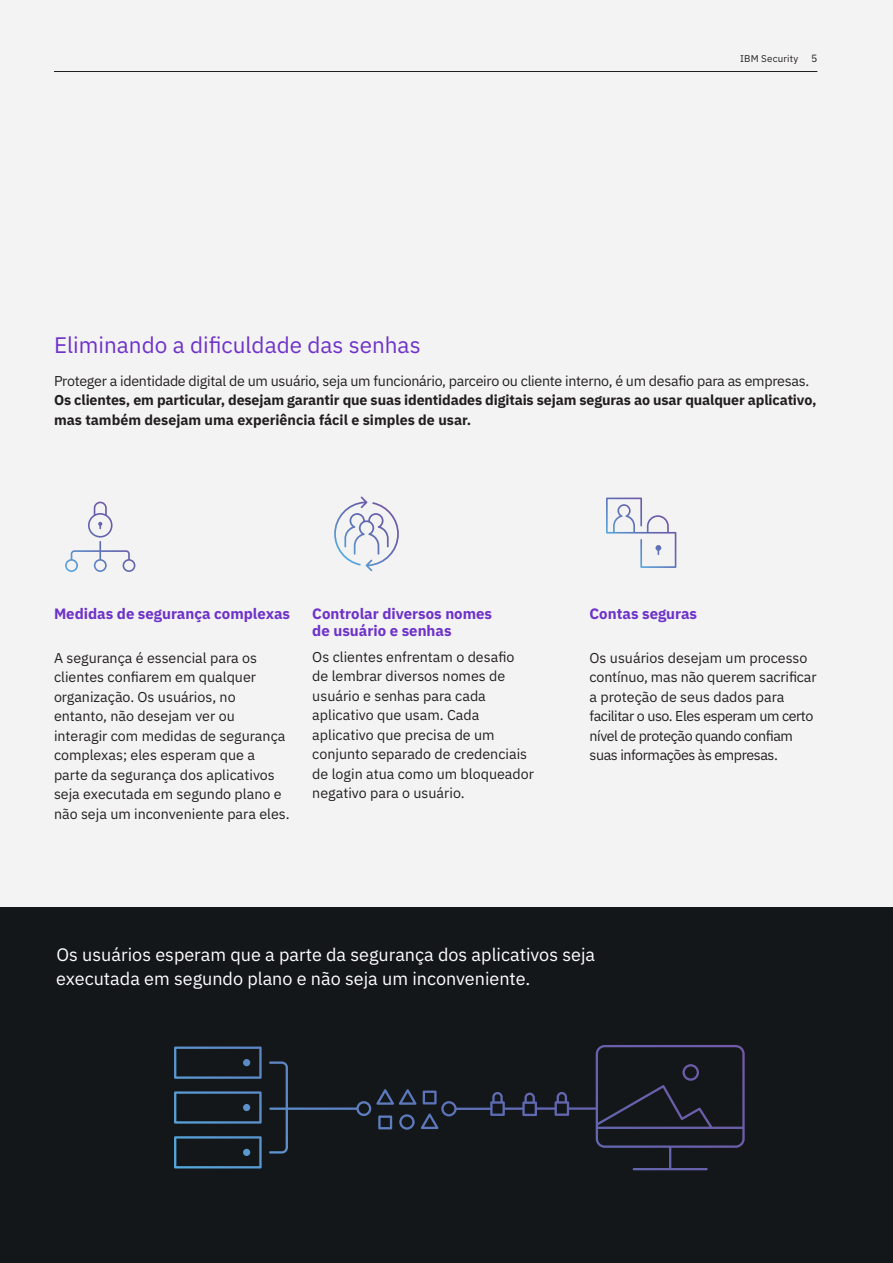
<style>
.page{position:relative;width:893px;height:1263px;background:#f3f3f3}
.page>*{position:absolute;margin:0;border:0;box-sizing:border-box;transform-origin:0 0}
.Subhead{font:22.5px "IBM Plex Sans";color:#6e32c9}
.Image{font:18px/24px "IBM Plex Sans";color:#fff}
.Subhead4{font:700 15px/16.5px "IBM Plex Sans";color:#6e32c9}
.Body{font:14.25px/19.5px "IBM Plex Sans";color:#231f20}
.Body-2{font:700 14.25px/19.5px "IBM Plex Sans";letter-spacing:-.01em;color:#231f20}
.Body-3{font:14.25px/19.5px "IBM Plex Sans";letter-spacing:-.03em;color:#231f20}
.t1{font:9.75px "IBM Plex Sans";letter-spacing:.02em;color:#231f20}
.s1{font-size:10.5px}
.s2{font-weight:400}
</style>
<div class="page">
<hr style="left:54px;top:71px;width:763px;height:1px;background:#231f20">
<div style="left:0;top:908px;width:893px;height:355px;background:#13171a"></div>
<svg style="left:174px;top:1045px;width:571px;height:125px"></svg>
<svg style="left:65px;top:502px;width:70px;height:70px"></svg>
<svg style="left:334px;top:497px;width:65px;height:74px"></svg>
<svg style="left:606px;top:498px;width:70px;height:70px"></svg>
<p class="t1" style="left:740px;top:51px;width:79px">IBM Security <span class="s1">5</span></p>
<p class="Subhead" style="left:54px;top:328px;width:368px">Eliminando a dificuldade das senhas</p>
<p class="Body-2" style="left:54px;top:370px;width:764px"><span class="s2">Proteger a identidade digital de um usuário, seja um funcionário, parceiro ou cliente interno, é um desafio para as empresas.<br></span>Os clientes, em particular, desejam garantir que suas identidades digitais sejam seguras ao usar qualquer aplicativo, mas também desejam uma experiência fácil e simples de usar.</p>
<p class="Subhead4" style="left:54px;top:604px;width:238px">Medidas de segurança complexas</p>
<p class="Body" style="left:54px;top:647px;width:237px">A segurança é essencial para os clientes confiarem em qualquer organização. Os usuários, no entanto, não desejam ver ou interagir com medidas de segurança complexas; eles esperam que a parte da segurança dos aplicativos seja executada em segundo plano e não seja um inconveniente para eles.</p>
<p class="Subhead4" style="left:312px;top:604px;width:181px">Controlar diversos nomes de usuário e senhas</p>
<p class="Subhead4" style="left:590px;top:604px;width:109px">Contas seguras</p>
<p class="Body-3" style="left:590px;top:647px;width:229px">Os usuários desejam um processo contínuo, mas não querem sacrificar a proteção de seus dados para facilitar o uso. Eles esperam um certo nível de proteção quando confiam suas informações às empresas.</p>
<p class="Body" style="left:312px;top:646px;width:223px">Os clientes enfrentam o desafio de lembrar diversos nomes de usuário e senhas para cada aplicativo que usam. Cada aplicativo que precisa de um conjunto separado de credenciais de login atua como um bloqueador negativo para o usuário.</p>
<p class="Image" style="left:56px;top:941px;width:540px">Os usuários esperam que a parte da segurança dos aplicativos seja executada em segundo plano e não seja um inconveniente.</p>
</div>
